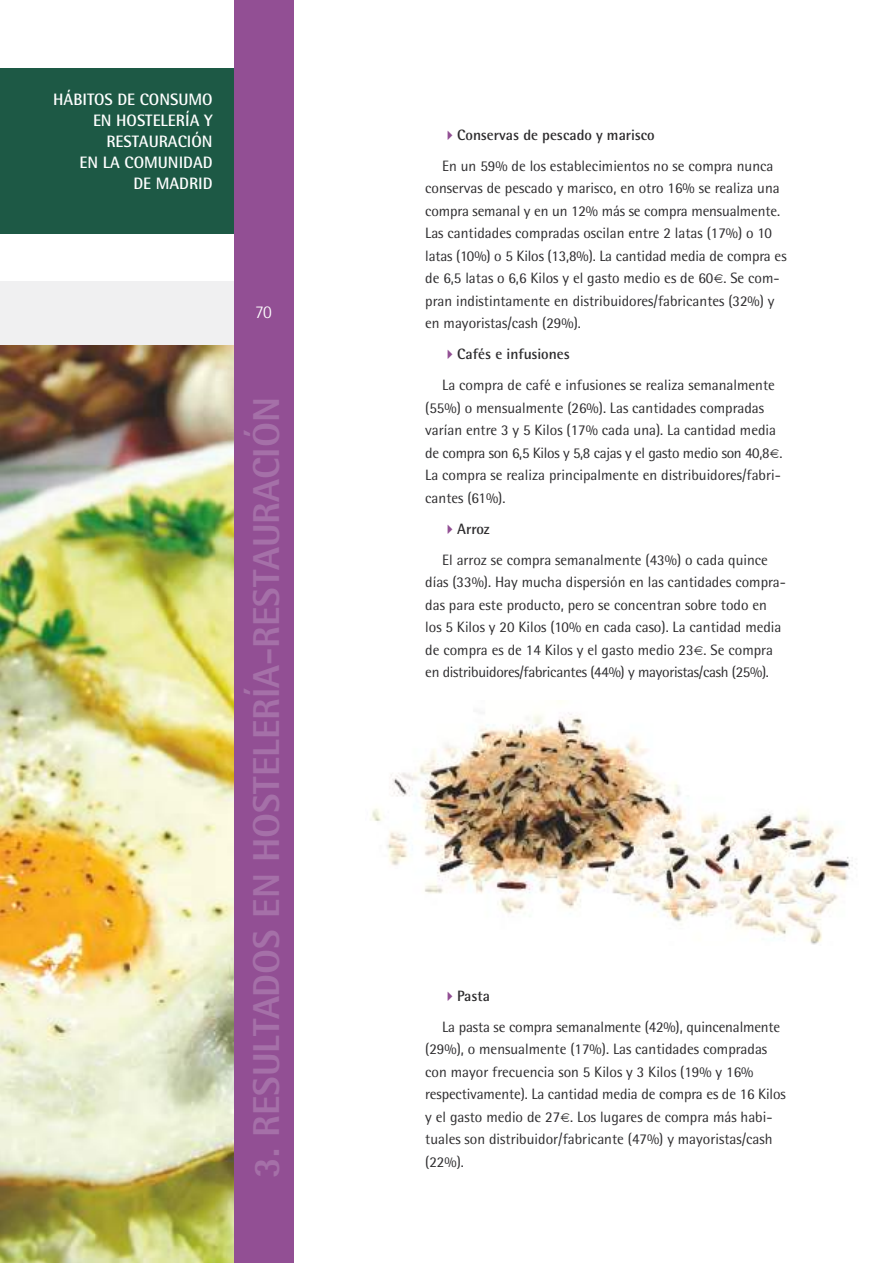
<style>
.page{position:relative;width:893px;height:1263px;background:#fff}
.page>*{position:absolute;margin:0;border:0;box-sizing:border-box;transform-origin:0 0}
.t1{font:800 37.5px "Rotis Semi Sans";color:#a570a8}
.t2{font:300 18px "Rotis Semi Sans";color:#fff}
.t3{font:700 16.5px/21px "Rotis Semi Sans";color:#fff;text-align:right}
.t4{font:15px/22.5px "Rotis Semi Sans";color:#2d2c2e}
.s1{color:#924f94}
.s2{font-weight:700}
.s3{font-family:"Geneva CY";font-size:13.5px}
</style>
<div class="page">
<img style="left:0;top:345px;width:234px;height:918px">
<div style="left:0;top:281px;width:238px;height:63px;background:#f0f0f1"></div>
<div style="left:0;top:68px;width:234px;height:166px;background:#1d5945"></div>
<div style="left:234px;top:0;width:59px;height:1263px;background:#924f94"></div>
<img style="left:370px;top:701px;width:483px;height:244px">
<p class="t3" style="left:53px;top:88px;width:161px">HÁBITOS DE CONSUMO<br>EN HOSTELERÍA Y<br>RESTAURACIÓN<br>EN LA COMUNIDAD<br>DE MADRID</p>
<p class="t2" style="left:255px;top:302px;width:18px">70</p>
<h1 class="t1" style="left:242px;top:1178px;width:782px;rotate:-90deg">3. RESULTADOS EN HOSTELERÍA-RESTAURACIÓN</h1>
<p class="t4" style="left:442px;top:119px;width:333px;line-height:31px"><span class="s1">✔</span><span class="s2">Conservas de pescado y marisco<br></span>En un 59% de los establecimientos no se compra nunca</p>
<p class="t4" style="left:425px;top:177px;width:363px">conservas de pescado y marisco, en otro 16% se realiza una compra semanal y en un 12% más se compra mensualmente.<br>Las cantidades compradas oscilan entre 2 latas (17%) o 10 latas (10%) o 5 Kilos (13,8%). La cantidad media de compra es de 6,5 latas o 6,6 Kilos y el gasto medio es de 60<span class="s3">€</span>. Se com&shy;pran indistintamente en distribuidores/fabricantes (32%) y en mayoristas/cash (29%).</p>
<p class="t4" style="left:442px;top:338px;width:334px;line-height:31px"><span class="s1">✔</span><span class="s2">Cafés e infusiones<br></span>La compra de café e infusiones se realiza semanalmente</p>
<p class="t4" style="left:425px;top:396px;width:359px">(55%) o mensualmente (26%). Las cantidades compradas varían entre 3 y 5 Kilos (17% cada una). La cantidad media de compra son 6,5 Kilos y 5,8 cajas y el gasto medio son 40,8<span class="s3">€</span>.<br>La compra se realiza principalmente en distribuidores/fabri&shy;cantes (61%).</p>
<p class="t4" style="left:442px;top:513px;width:327px;line-height:31px"><span class="s1">✔</span><span class="s2">Arroz<br></span>El arroz se compra semanalmente (43%) o cada quince</p>
<p class="t4" style="left:425px;top:571px;width:362px">días (33%). Hay mucha dispersión en las cantidades compra&shy;das para este producto, pero se concentran sobre todo en los 5 Kilos y 20 Kilos (10% en cada caso). La cantidad media de compra es de 14 Kilos y el gasto medio 23<span class="s3">€</span>. Se compra en distribuidores/fabricantes (44%) y mayoristas/cash (25%).</p>
<p class="t4" style="left:442px;top:980px;width:340px;line-height:31px"><span class="s1">✔</span><span class="s2">Pasta<br></span>La pasta se compra semanalmente (42%), quincenalmente</p>
<p class="t4" style="left:425px;top:1038px;width:362px">(29%), o mensualmente (17%). Las cantidades compradas con mayor frecuencia son 5 Kilos y 3 Kilos (19% y 16% respectivamente). La cantidad media de compra es de 16 Kilos y el gasto medio de 27<span class="s3">€</span>. Los lugares de compra más habi&shy;tuales son distribuidor/fabricante (47%) y mayoristas/cash (22%).</p>
</div>
